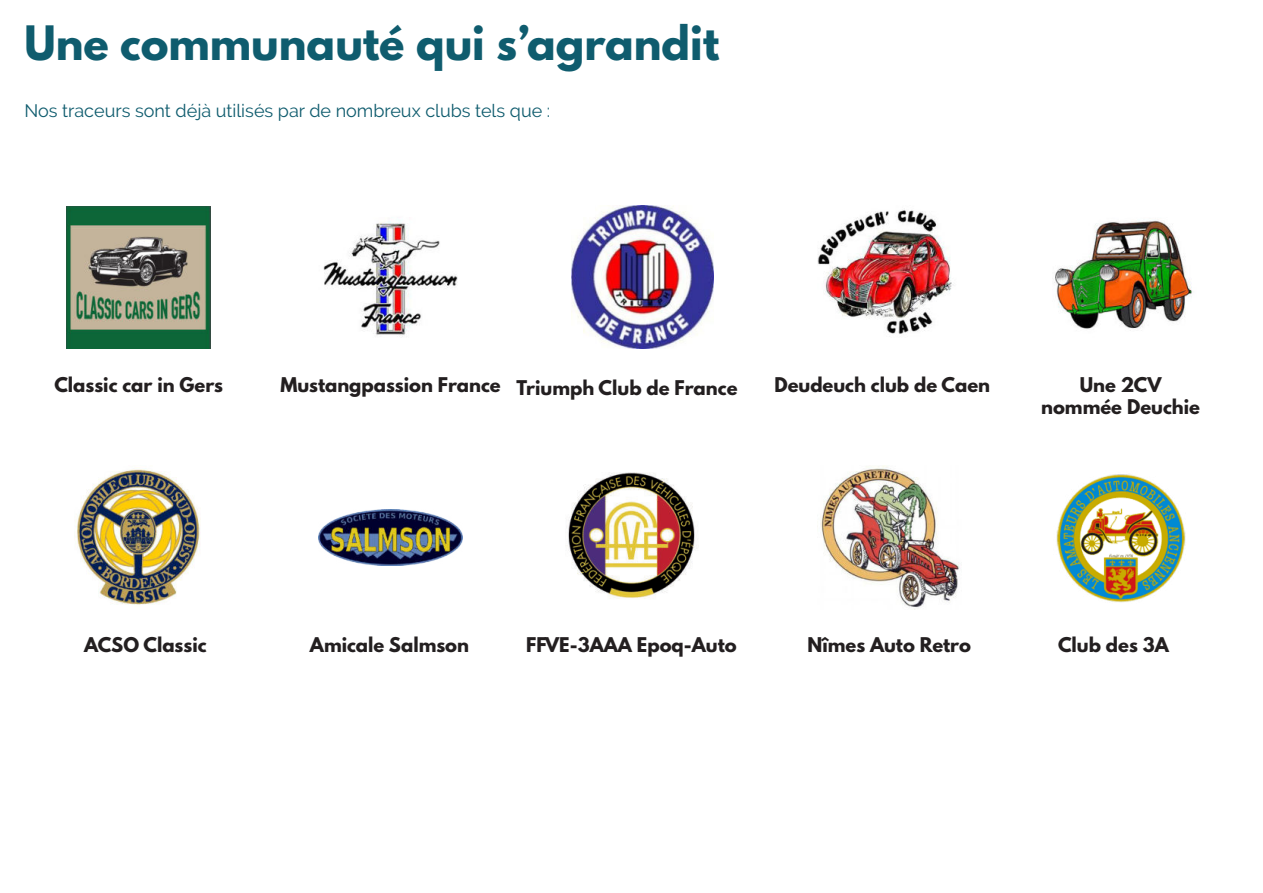
<style>
.page{position:relative;width:1263px;height:893px;background:#fff}
.page>*{position:absolute;margin:0;border:0;box-sizing:border-box;transform-origin:0 0}
.t1{font:700 42px "League Spartan";color:#0f5c6e}
.t2{font:700 18px/21.6px "League Spartan";color:#231f20;text-align:center}
.t3{font:18px "Raleway";color:#0f5c6e}
</style>
<div class="page">
<img style="left:67px;top:206px;width:143px;height:142px">
<img style="left:818px;top:210px;width:134px;height:124px">
<img style="left:75px;top:469px;width:126px;height:136px">
<img style="left:323px;top:220px;width:135px;height:117px">
<img style="left:1054px;top:220px;width:138px;height:111px">
<img style="left:566px;top:472px;width:129px;height:127px">
<img style="left:319px;top:510px;width:143px;height:55px">
<img style="left:572px;top:205px;width:142px;height:144px">
<img style="left:820px;top:466px;width:140px;height:142px">
<img style="left:1056px;top:474px;width:130px;height:129px">
<h1 class="t1" style="left:24px;top:23px;width:696px">Une communauté qui s’agrandit</h1>
<p class="t3" style="left:24px;top:100px;width:527px">Nos traceurs sont déjà utilisés par de nombreux clubs tels que :</p>
<p class="t2" style="left:54px;top:376px;width:170px">Classic car in Gers</p>
<p class="t2" style="left:281px;top:376px;width:458px">Mustangpassion France Triumph Club de France</p>
<p class="t2" style="left:774px;top:376px;width:217px">Deudeuch club de Caen</p>
<p class="t2" style="left:1041px;top:376px;width:160px">Une 2CV nommée Deuchie</p>
<p class="t2" style="left:84px;top:636px;width:124px">ACSO Classic</p>
<p class="t2" style="left:310px;top:636px;width:161px">Amicale Salmson</p>
<p class="t2" style="left:526px;top:636px;width:212px">FFVE-3AAA Epoq-Auto</p>
<p class="t2" style="left:808px;top:636px;width:165px">Nîmes Auto Retro</p>
<p class="t2" style="left:1058px;top:636px;width:112px">Club des 3A</p>
</div>
